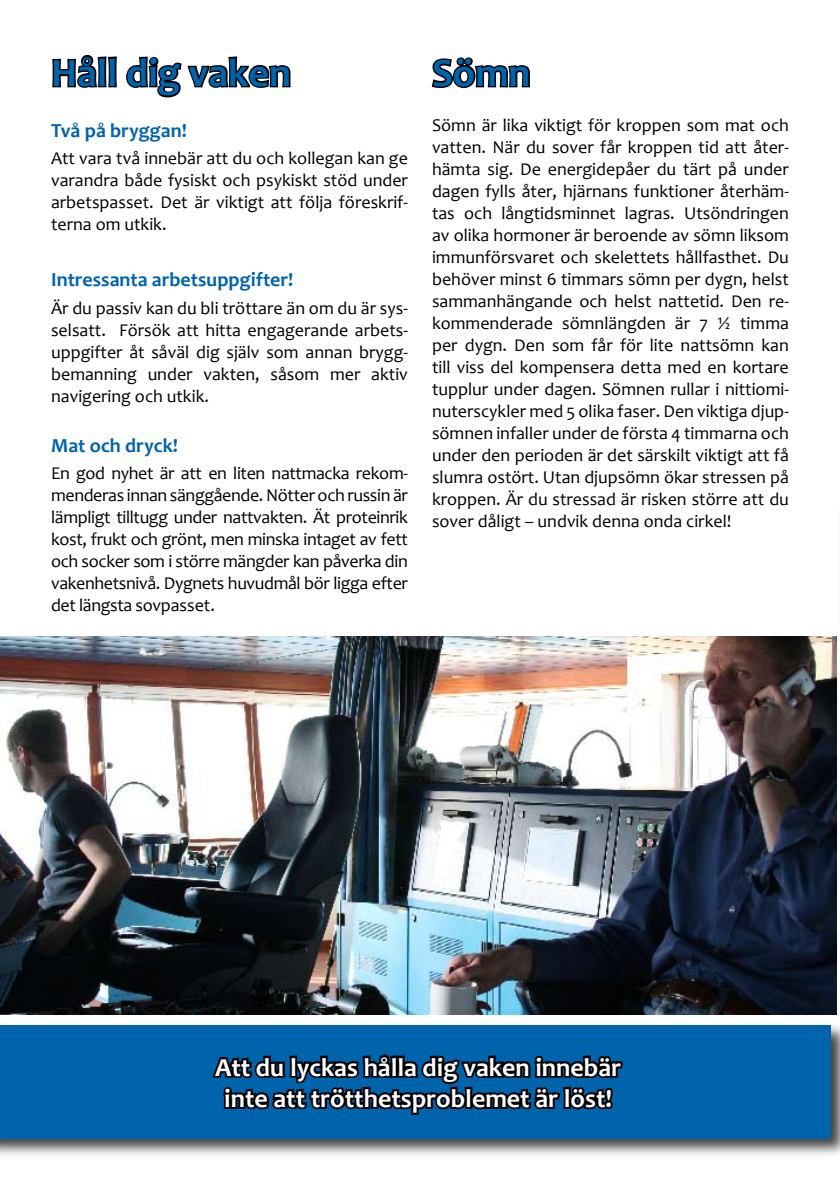
<style>
.page{position:relative;width:840px;height:1191px;background:#fff}
.page>*{position:absolute;margin:0;border:0;box-sizing:border-box;transform-origin:0 0}
.t1{font:700 40px "Candara";color:#0064ad}
.t2{font:700 26px/31.2px "Candara";color:#fff;text-align:center}
.t3{font:700 20px "Candara";color:#0064ad}
.t4{font:18px/22px "Candara";color:#000;text-align:justify}
</style>
<div class="page">
<svg style="left:52px;top:54px;width:65px;height:34px"></svg>
<svg style="left:126px;top:56px;width:165px;height:42px"></svg>
<svg style="left:431px;top:57px;width:99px;height:32px"></svg>
<img style="left:0;top:636px;width:836px;height:378px">
<div style="left:0;top:1021px;width:839px;height:138px;background:#000;opacity:.75"></div>
<div style="left:0;top:1025px;width:830px;height:113px;background:#0064ad"></div>
<svg style="left:212px;top:1054px;width:412px;height:61px"></svg>
<hr style="left:839px;top:501px;width:1px;height:113px;background:#0064ad">
<h1 class="t1" style="left:51px;top:49px;width:241px">Håll dig vaken</h1>
<p class="t3" style="left:51px;top:118px;width:137px">Två på bryggan!</p>
<p class="t4" style="left:51px;top:147px;width:358px">Att vara två innebär att du och kollegan kan ge varandra både fysiskt och psykiskt stöd under arbetspasset. Det är viktigt att följa föreskrif&shy;terna om utkik.</p>
<p class="t3" style="left:51px;top:267px;width:243px">Intressanta arbetsuppgifter!</p>
<p class="t4" style="left:51px;top:297px;width:358px">Är du passiv kan du bli tröttare än om du är sys&shy;selsatt. Försök att hitta engagerande arbets&shy;uppgifter åt såväl dig själv som annan brygg&shy;bemanning under vakten, såsom mer aktiv navigering och utkik.</p>
<p class="t3" style="left:51px;top:433px;width:128px">Mat och dryck!</p>
<p class="t4" style="left:51px;top:462px;width:358px">En god nyhet är att en liten nattmacka rekom&shy;menderas innan sänggående. Nötter och russin är lämpligt tilltugg under nattvakten. Ät proteinrik kost, frukt och grönt, men minska intaget av fett och socker som i större mängder kan påverka din vakenhetsnivå. Dygnets huvudmål bör ligga efter det längsta sovpasset.</p>
<h1 class="t1" style="left:432px;top:49px;width:100px">Sömn</h1>
<p class="t4" style="left:432px;top:114px;width:358px">Sömn är lika viktigt för kroppen som mat och vatten. När du sover får kroppen tid att åter&shy;hämta sig. De energidepåer du tärt på under dagen fylls åter, hjärnans funktioner återhäm&shy;tas och långtidsminnet lagras. Utsöndringen av olika hormoner är beroende av sömn liksom immunförsvaret och skelettets hållfasthet. Du behöver minst 6 timmars sömn per dygn, helst sammanhängande och helst nattetid. Den re&shy;kommenderade sömnlängden är 7 ½ timma per dygn. Den som får för lite nattsömn kan till viss del kompensera detta med en kortare tupplur under dagen. Sömnen rullar i nittiomi&shy;nuterscykler med 5 olika faser. Den viktiga djup&shy;sömnen infaller under de första 4 timmarna och under den perioden är det särskilt viktigt att få slumra ostört. Utan djupsömn ökar stressen på kroppen. Är du stressad är risken större att du sover dåligt – undvik denna onda cirkel!</p>
<h2 class="t2" style="left:215px;top:1051px;width:407px">Att du lyckas hålla dig vaken innebär inte att trötthetsproblemet är löst!</h2>
</div>
